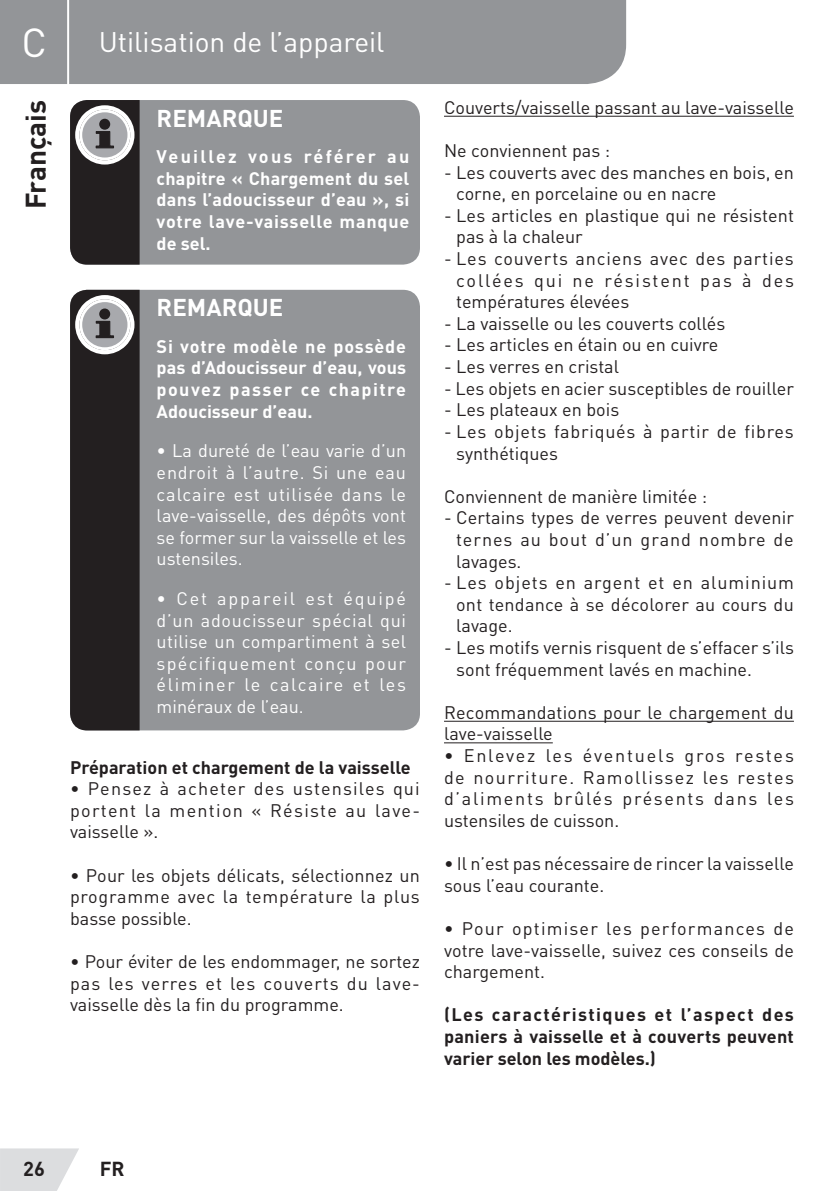
<style>
.page{position:relative;width:840px;height:1191px;background:#fff}
.page>*{position:absolute;margin:0;border:0;box-sizing:border-box;transform-origin:0 0}
.t1{font:40px "DIN Pro";color:#fff}
.t2{font:28px "DIN Pro";color:#fff}
.t3{font:700 28px "DIN Pro";color:#231f20}
.t4{font:700 24px "DIN Pro";color:#fff}
.t5{font:700 20px "DIN Pro";color:#231f20}
.t6{font:18px/21.6px "DIN Pro";color:#231f20;text-align:justify}
.t7{font:18px/21.6px "DIN Pro";color:#fff;text-align:justify}
.t8{font:700 18px/21.6px "DIN Pro";letter-spacing:.015em;color:#fff;text-align:justify}
.t9{font:700 18px/21.6px "DIN Pro";color:#231f20;text-align:justify}
.t10{font:18px/21.6px "DIN Pro";letter-spacing:.045em;color:#231f20}
</style>
<div class="page">
<svg style="left:0;top:1148px;width:79px;height:43px;background:#e1e2e3"></svg>
<div style="left:0;top:0;width:625px;height:84px;background:#939598"></div>
<hr style="left:67px;top:0;width:2px;height:94px;background:#fff">
<div style="left:70px;top:100px;width:350px;height:165px;background:#939598;border-radius:17px"></div>
<svg style="left:70px;top:100px;width:69px;height:165px;background:#4a4749"></svg>
<div style="left:99px;top:119px;width:11px;height:11px;background:#231f20;border-radius:50%"></div>
<div style="left:70px;top:290px;width:350px;height:440px;background:#939598;border-radius:17px"></div>
<svg style="left:70px;top:290px;width:69px;height:440px;background:#312e2f"></svg>
<div style="left:99px;top:308px;width:11px;height:11px;background:#231f20;border-radius:50%"></div>
<hr style="left:444px;top:116px;width:349px;height:1px;background:#231f20">
<hr style="left:444px;top:721px;width:349px;height:1px;background:#231f20">
<hr style="left:444px;top:742px;width:108px;height:1px;background:#231f20">
<h1 class="t1" style="left:21px;top:15px;width:27px">C</h1>
<h2 class="t3" style="left:17px;top:209px;width:111px;rotate:-90deg">Français</h2>
<h2 class="t2" style="left:99px;top:23px;width:287px">Utilisation de l’appareil</h2>
<h3 class="t4" style="left:156px;top:102px;width:128px">REMARQUE</h3>
<p class="t8" style="left:156px;top:145px;width:254px">Veuillez vous référer au chapitre « Chargement du sel dans l’adoucisseur d’eau », si votre lave-vaisselle manque de sel.</p>
<h3 class="t4" style="left:156px;top:291px;width:128px">REMARQUE</h3>
<p class="t8" style="left:156px;top:335px;width:251px">Si votre modèle ne possède pas d’Adoucisseur d’eau, vous pouvez passer ce chapitre Adoucisseur d’eau.</p>
<p class="t7" style="left:156px;top:439px;width:251px">• La dureté de l’eau varie d’un endroit à l’autre. Si une eau calcaire est utilisée dans le lave-vaisselle, des dépôts vont se former sur la vaisselle et les ustensiles.</p>
<p class="t7" style="left:156px;top:587px;width:251px">• Cet appareil est équipé d’un adoucisseur spécial qui utilise un compartiment à sel spécifiquement conçu pour éliminer le calcaire et les minéraux de l’eau.</p>
<p class="t9" style="left:70px;top:755px;width:342px">Préparation et chargement de la vaisselle</p>
<p class="t6" style="left:70px;top:777px;width:351px">• Pensez à acheter des ustensiles qui portent la mention « Résiste au lave&shy;vaisselle ».</p>
<p class="t6" style="left:70px;top:863px;width:351px">• Pour les objets délicats, sélectionnez un programme avec la température la plus basse possible.</p>
<p class="t6" style="left:70px;top:950px;width:351px">• Pour éviter de les endommager, ne sortez pas les verres et les couverts du lave&shy;vaisselle dès la fin du programme.</p>
<p class="t6" style="left:444px;top:96px;width:351px">Couverts/vaisselle passant au lave-vaisselle</p>
<p class="t6" style="left:444px;top:139px;width:167px">Ne conviennent pas :</p>
<p class="t6" style="left:456px;top:161px;width:339px;text-indent:-12px">- Les couverts avec des manches en bois, en corne, en porcelaine ou en nacre</p>
<p class="t6" style="left:456px;top:204px;width:339px;text-indent:-12px">- Les articles en plastique qui ne résistent pas à la chaleur</p>
<p class="t6" style="left:456px;top:247px;width:339px;text-indent:-12px">- Les couverts anciens avec des parties collées qui ne résistent pas à des températures élevées</p>
<p class="t6" style="left:444px;top:312px;width:283px">- La vaisselle ou les couverts collés</p>
<p class="t6" style="left:444px;top:333px;width:276px">- Les articles en étain ou en cuivre</p>
<p class="t6" style="left:444px;top:355px;width:176px">- Les verres en cristal</p>
<p class="t6" style="left:444px;top:377px;width:351px">- Les objets en acier susceptibles de rouiller</p>
<p class="t6" style="left:444px;top:398px;width:177px">- Les plateaux en bois</p>
<p class="t10" style="left:456px;top:420px;width:339px;text-indent:-12px">- Les objets fabriqués à partir de fibres synthétiques</p>
<p class="t6" style="left:444px;top:485px;width:264px">Conviennent de manière limitée :</p>
<p class="t6" style="left:456px;top:506px;width:339px;text-indent:-12px">- Certains types de verres peuvent devenir ternes au bout d’un grand nombre de lavages.</p>
<p class="t6" style="left:456px;top:571px;width:339px;text-indent:-12px">- Les objets en argent et en aluminium ont tendance à se décolorer au cours du lavage.</p>
<p class="t6" style="left:456px;top:636px;width:339px;text-indent:-12px">- Les motifs vernis risquent de s’effacer s’ils sont fréquemment lavés en machine.</p>
<p class="t6" style="left:444px;top:701px;width:351px">Recommandations pour le chargement du lave-vaisselle</p>
<p class="t6" style="left:444px;top:744px;width:351px">• Enlevez les éventuels gros restes de nourriture. Ramollissez les restes d’aliments brûlés présents dans les ustensiles de cuisson.</p>
<p class="t6" style="left:444px;top:852px;width:351px">• Il n’est pas nécessaire de rincer la vaisselle sous l’eau courante.</p>
<p class="t6" style="left:444px;top:917px;width:351px">• Pour optimiser les performances de votre lave-vaisselle, suivez ces conseils de chargement.</p>
<p class="t9" style="left:444px;top:1003px;width:351px">(Les caractéristiques et l’aspect des paniers à vaisselle et à couverts peuvent varier selon les modèles.)</p>
<p class="t5" style="left:23px;top:1155px;width:23px">26</p>
<p class="t5" style="left:100px;top:1155px;width:26px">FR</p>
</div>
